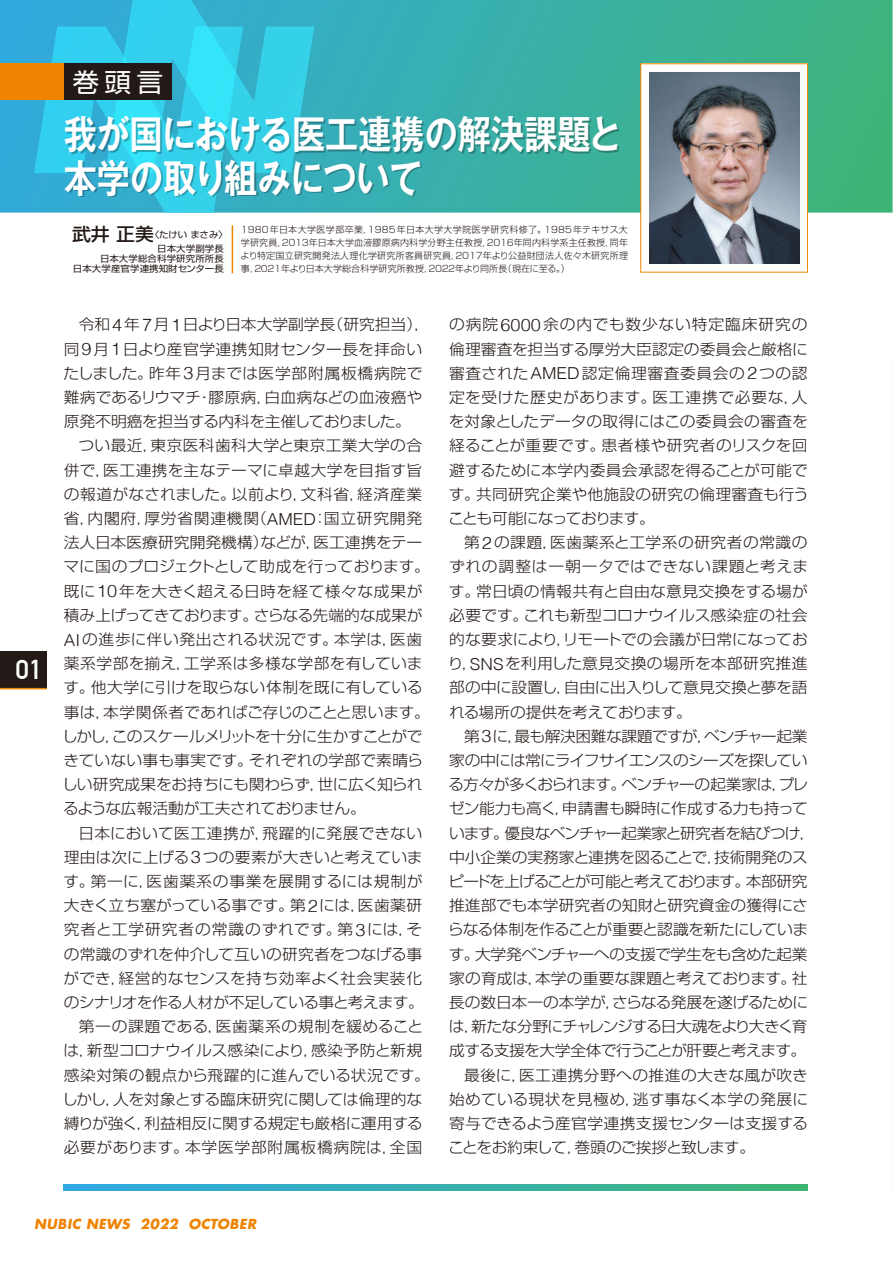
<style>
.page{position:relative;width:893px;height:1263px;background:#fff}
.page>*{position:absolute;margin:0;border:0;box-sizing:border-box;transform-origin:0 0}
.t1{font:700 39px/43.5px "Gothic MB101 Pro De";letter-spacing:-.005em;color:#fff;scale:.85 1}
.t2{font:700 26.7px "DIN Alternate";color:#fff;scale:1.05 1}
.t3{font:25.5px "Shin Go Pro";color:#fff;scale:1.05 1}
.t4{font:300 15px/24.2px "Shin Go Pro";letter-spacing:-.005em;color:#231916;scale:1.05 1}
.t5{font:300 15px "Shin Go Pro";letter-spacing:.045em;color:#231916;scale:1.05 1}
.t6{font:300 15px "Shin Go Pro";letter-spacing:-.06em;color:#231916;scale:1.05 1}
.t7{font:300 15px "Shin Go Pro";letter-spacing:-.045em;color:#231916;scale:1.05 1}
.t8{font:300 15px "Shin Go Pro";letter-spacing:-.035em;color:#231916;scale:1.05 1}
.t9{font:300 15px "Shin Go Pro";letter-spacing:.025em;color:#231916;scale:1.05 1}
.t10{font:300 15px "Shin Go Pro";letter-spacing:-.08em;color:#231916;scale:1.05 1}
.t11{font:300 15px "Shin Go Pro";letter-spacing:-.07em;color:#231916;scale:1.05 1}
.t12{font:300 15px "Shin Go Pro";letter-spacing:-.04em;color:#231916;scale:1.05 1}
.t13{font:300 15px "Shin Go Pro";letter-spacing:-.05em;color:#231916;scale:1.05 1}
.t14{font:300 15px "Shin Go Pro";letter-spacing:.06em;color:#231916;scale:1.05 1}
.t15{font:300 15px "Shin Go Pro";letter-spacing:.015em;color:#231916;scale:1.05 1}
.t16{font:300 15px "Shin Go Pro";letter-spacing:.02em;color:#231916;scale:1.05 1}
.t17{font:300 15px "Shin Go Pro";letter-spacing:.03em;color:#231916;scale:1.05 1}
.t18{font:300 15px "Shin Go Pro";letter-spacing:-.055em;color:#231916;scale:1.05 1}
.t19{font:italic 700 13.5px "Futura";letter-spacing:.035em;color:#f08300}
.t20{font:300 9px/12.8px "Shin Go Pro";letter-spacing:.01em;color:#231916;text-align:justify}
.t21{font:9px/13.5px "Shin Go Pro";letter-spacing:.01em;color:#231916;scale:1.05 1}
.s1{font-weight:500;font-size:18px}
.s2{font-family:"Helvetica";font-size:17.25px}
.s3{font-family:"Helvetica";font-size:16.5px}
</style>
<div class="page">
<svg style="left:892px;top:361px;width:1px;height:777px"></svg>
<svg style="left:0;top:0;width:893px;height:213px;background:#39b0a3"></svg>
<svg style="left:64px;top:1184px;width:743px;height:7px;background:#37aead"></svg>
<svg style="left:34px;top:0;width:280px;height:213px;background:#34c3df"></svg>
<div style="left:64px;top:64px;width:108px;height:36px;background:#231916"></div>
<div style="left:0;top:64px;width:64px;height:36px;background:#f08300"></div>
<div style="left:0;top:651px;width:47px;height:38px;background:#231916"></div>
<hr style="left:0;top:688px;width:47px;height:1px;background:#f08300">
<div style="left:641px;top:64px;width:166px;height:208px;background:#fff"></div>
<div style="left:640px;top:63px;width:168px;height:210px;border:1px solid #f08300"></div>
<hr style="left:232px;top:225px;width:1px;height:48px;background:#f08300">
<img style="left:649px;top:72px;width:150px;height:192px">
<h3 class="t3" style="left:72px;top:61px;width:88px">巻頭言</h3>
<h1 class="t1" style="left:64px;top:108px;width:658px">我が国における医工連携の解決課題と本学の取り組みについて</h1>
<h2 class="t2" style="left:16px;top:649px;width:27px">01</h2>
<p class="t21" style="left:157px;top:227px;width:69px;text-indent:-85px"><span class="s1">武井 正美</span>〈たけい まさみ〉日本大学副学長</p>
<p class="t21" style="left:73px;top:252px;width:145px;line-height:10.2px;text-align:right">日本大学総合科学研究所所長<br>日本大学産官学連携知財センター長</p>
<p class="t20" style="left:241px;top:222px;width:389px">1980年日本大学医学部卒業，1985年日本大学大学院医学研究科修了。1985年テキサス大学研究員，２０１３年日本大学血液膠原病内科学分野主任教授，２０１６年同内科学系主任教授，同年より特定国立研究開発法人理化学研究所客員研究員，２０１７年より公益財団法人佐々木研究所理事，２０２１年より日本大学総合科学研究所教授，２０２２年より同所長（現在に至る。）</p>
<p class="t4" style="left:63px;top:311px;width:351px;text-indent:15px">令和<span class="s2">4</span>年<span class="s2">7</span>月<span class="s2">1</span>日より日本大学副学長（研究担当），同<span class="s2">9</span>月<span class="s2">1</span>日より産官学連携知財センター長を拝命いたしました。昨年<span class="s2">3</span>月までは医学部附属板橋病院で難病であるリウマチ・膠原病，白血病などの血液癌や原発不明癌を担当する内科を主催しておりました。</p>
<p class="t4" style="left:62px;top:432px;width:352px;text-indent:17px">つい最近，東京医科歯科大学と東京工業大学の合併で，医工連携を主なテーマに卓越大学を目指す旨の報道がなされました。以前より，文科省，経済産業省，内閣府，厚労省関連機関（<span class="s3">AMED</span>：国立研究開発法人日本医療研究開発機構）などが，医工連携をテーマに国のプロジェクトとして助成を行っております。既に<span class="s2">10</span>年を大きく超える日時を経て様々な成果が積み上げってきております。さらなる先端的な成果が<br><span class="s3">AI</span>の進歩に伴い発出される状況です。本学は，医歯薬系学部を揃え，工学系は多様な学部を有しています。他大学に引けを取らない体制を既に有している事は，本学関係者であればご存じのことと思います。しかし，このスケールメリットを十分に生かすことができていない事も事実です。それぞれの学部で素晴らしい研究成果をお持ちにも関わらず，世に広く知られるような広報活動が工夫されておりません。</p>
<p class="t16" style="left:78px;top:820px;width:329px">日本において医工連携が，飛躍的に発展できない</p>
<p class="t4" style="left:64px;top:843px;width:343px">理由は次に上げる<span class="s2">3</span>つの要素が大きいと考えていま</p>
<p class="t5" style="left:64px;top:869px;width:343px">す。第一に，医歯薬系の事業を展開するには規制が</p>
<p class="t4" style="left:64px;top:891px;width:343px">大きく立ち塞がっている事です。第<span class="s2">2</span>には，医歯薬研</p>
<p class="t14" style="left:64px;top:917px;width:343px">究者と工学研究者の常識のずれです。第<span class="s2">3</span>には，そ</p>
<p class="t4" style="left:64px;top:940px;width:343px">の常識のずれを仲介して互いの研究者をつなげる事</p>
<p class="t9" style="left:64px;top:966px;width:343px">ができ，経営的なセンスを持ち効率よく社会実装化</p>
<p class="t7" style="left:64px;top:990px;width:345px">のシナリオを作る人材が不足している事と考えます。</p>
<p class="t5" style="left:79px;top:1014px;width:329px">第一の課題である，医歯薬系の規制を緩めること</p>
<p class="t4" style="left:63px;top:1037px;width:343px">は，新型コロナウイルス感染により，感染予防と新規</p>
<p class="t15" style="left:64px;top:1062px;width:350px">感染対策の観点から飛躍的に進んでいる状況です。</p>
<p class="t4" style="left:62px;top:1085px;width:345px">しかし，人を対象とする臨床研究に関しては倫理的な</p>
<p class="t4" style="left:64px;top:1109px;width:344px">縛りが強く，利益相反に関する規定も厳格に運用する</p>
<p class="t5" style="left:64px;top:1135px;width:343px">必要があります。本学医学部附属板橋病院は，全国</p>
<p class="t4" style="left:448px;top:311px;width:345px;text-align:justify">の病院<span class="s2">6000</span>余の内でも数少ない特定臨床研究の倫理審査を担当する厚労大臣認定の委員会と厳格に審査された<span class="s3">AMED</span>認定倫理審査委員会の<span class="s2">2</span>つの認定を受けた歴史があります。医工連携で必要な，人を対象としたデータの取得にはこの委員会の審査を経ることが重要です。患者様や研究者のリスクを回避するために本学内委員会承認を得ることが可能です。共同研究企業や他施設の研究の倫理審査も行うことも可能になっております。</p>
<p class="t4" style="left:448px;top:529px;width:345px;text-align:justify;text-indent:16px">第<span class="s2">2</span>の課題，医歯薬系と工学系の研究者の常識のずれの調整は一朝一夕ではできない課題と考えます。常日頃の情報共有と自由な意見交換をする場が必要です。これも新型コロナウイルス感染症の社会的な要求により，リモートでの会議が日常になっており，<span class="s3">SNS</span>を利用した意見交換の場所を本部研究推進部の中に設置し，自由に出入りして意見交換と夢を語れる場所の提供を考えております。</p>
<p class="t12" style="left:464px;top:724px;width:328px">第<span class="s2">3</span>に，最も解決困難な課題ですが，ベンチャー起業</p>
<p class="t13" style="left:449px;top:748px;width:343px">家の中には常にライフサイエンスのシーズを探してい</p>
<p class="t6" style="left:449px;top:772px;width:344px">る方々が多くおられます。ベンチャーの起業家は，プレ</p>
<p class="t4" style="left:449px;top:795px;width:343px">ゼン能力も高く，申請書も瞬時に作成する力も持って</p>
<p class="t6" style="left:449px;top:820px;width:350px">います。優良なベンチャー起業家と研究者を結びつけ，</p>
<p class="t4" style="left:449px;top:843px;width:343px">中小企業の実務家と連携を図ることで，技術開発のス</p>
<p class="t10" style="left:449px;top:869px;width:343px">ピードを上げることが可能と考えております。本部研究</p>
<p class="t4" style="left:449px;top:891px;width:343px">推進部でも本学研究者の知財と研究資金の獲得にさ</p>
<p class="t8" style="left:448px;top:917px;width:345px">らなる体制を作ることが重要と認識を新たにしていま</p>
<p class="t8" style="left:449px;top:941px;width:343px">す。大学発ベンチャーへの支援で学生をも含めた起業</p>
<p class="t4" style="left:449px;top:964px;width:343px">家の育成は，本学の重要な課題と考えております。社</p>
<p class="t4" style="left:449px;top:988px;width:343px">長の数日本一の本学が，さらなる発展を遂げるために</p>
<p class="t11" style="left:449px;top:1014px;width:343px">は，新たな分野にチャレンジする日大魂をより大きく育</p>
<p class="t7" style="left:449px;top:1038px;width:342px">成する支援を大学全体で行うことが肝要と考えます。</p>
<p class="t17" style="left:464px;top:1062px;width:329px">最後に，医工連携分野への推進の大きな風が吹き</p>
<p class="t9" style="left:449px;top:1087px;width:343px">始めている現状を見極め，逃す事なく本学の発展に</p>
<p class="t4" style="left:449px;top:1109px;width:344px">寄与できるよう産官学連携支援センターは支援する</p>
<p class="t18" style="left:448px;top:1135px;width:294px">ことをお約束して，巻頭のご挨拶と致します。</p>
<p class="t19" style="left:34px;top:1214px;width:224px">NUBIC NEWS 2022 OCTOBER</p>
</div>
